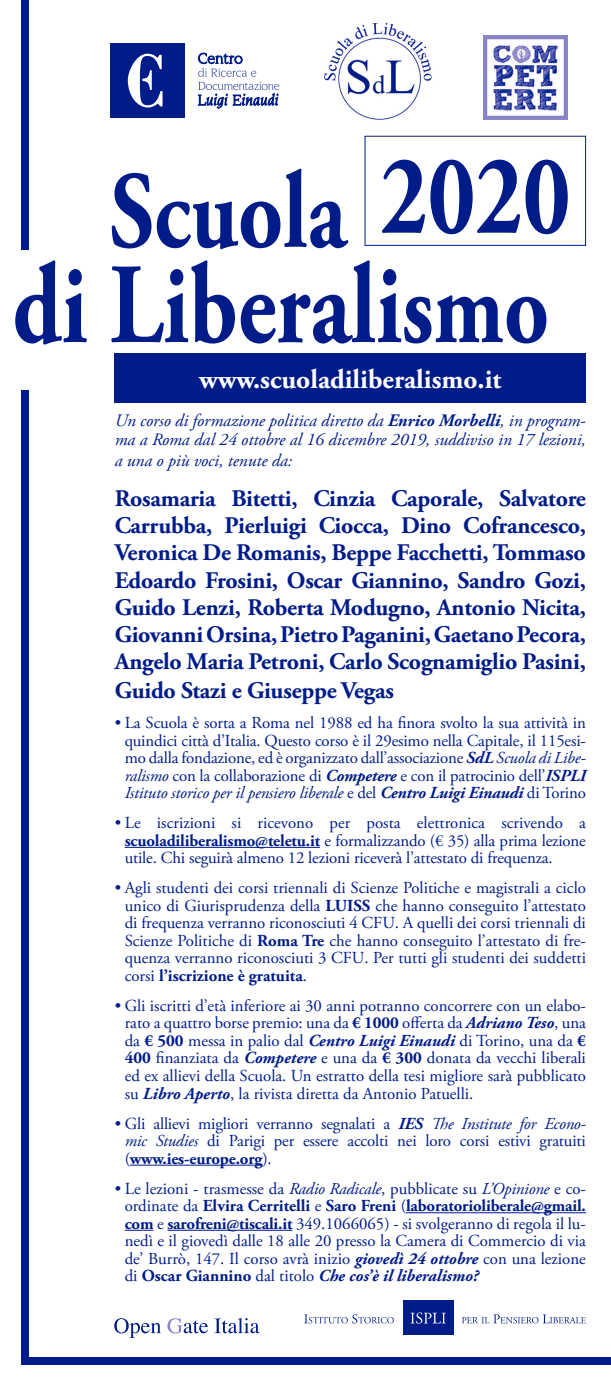
<style>
.page{position:relative;width:611px;height:1389px;background:#fff}
.page>*{position:absolute;margin:0;border:0;box-sizing:border-box;transform-origin:0 0}
.t1{font:700 114.1px "Adobe Garamond Pro";color:#001c88;scale:.8 1}
.t2{font:700 109.2px "Adobe Garamond Pro";color:#001c88;scale:.8 1}
.t3{font:700 27.3px "Adobe Garamond Pro";color:#fff}
.t4{font:700 23.8px/27.5px "Adobe Garamond Pro";letter-spacing:-.01em;color:#001c88;text-align:justify}
.t5{font:italic 17.5px/18.9px "Adobe Garamond Pro";color:#001c88}
.t6{font:16.8px/17.5px "Adobe Garamond Pro";letter-spacing:-.01em;color:#001c88;text-align:justify}
.s1{font-size:109.2px}
.s2{font-weight:700}
.s3{font-weight:700;font-style:italic}
.s4{font-style:italic}
</style>
<div class="page">
<div style="left:21px;top:0;width:7px;height:268px;background:#001c88"></div>
<div style="left:21px;top:390px;width:7px;height:974px;background:#001c88"></div>
<div style="left:21px;top:1357px;width:589px;height:7px;background:#001c88"></div>
<img style="left:324px;top:22px;width:108px;height:98px">
<div style="left:16px;top:251px;width:26px;height:113px;background:#fff"></div>
<div style="left:364px;top:136px;width:221px;height:110px;border:1px solid #001c88"></div>
<div style="left:115px;top:354px;width:470px;height:49px;background:#001c88"></div>
<hr style="left:125px;top:847px;width:195px;height:1px;background:#001c88">
<hr style="left:130px;top:1165px;width:132px;height:1px;background:#001c88">
<hr style="left:405px;top:1212px;width:180px;height:1px;background:#001c88">
<svg style="left:125px;top:1230px;width:28px;height:1px"></svg>
<hr style="left:167px;top:1230px;width:125px;height:1px;background:#001c88">
<img style="left:483px;top:36px;width:83px;height:84px">
<svg style="left:304px;top:1314px;width:89px;height:9px"></svg>
<svg style="left:462px;top:1314px;width:123px;height:9px"></svg>
<div style="left:402px;top:1300px;width:51px;height:35px;background:#001c88"></div>
<svg style="left:410px;top:1313px;width:35px;height:11px"></svg>
<svg style="left:114px;top:1318px;width:47px;height:20px"></svg>
<svg style="left:167px;top:1318px;width:41px;height:15px"></svg>
<svg style="left:214px;top:1318px;width:45px;height:15px"></svg>
<div style="left:110px;top:43px;width:75px;height:75px;background:#001c88"></div>
<svg style="left:128px;top:54px;width:34px;height:54px"></svg>
<svg style="left:198px;top:53px;width:81px;height:55px"></svg>
<p class="t1" style="left:380px;top:130px;width:239px">2020</p>
<p class="t2" style="left:110px;top:149px;width:297px">Scuola</p>
<p class="t1" style="left:12px;top:239px;width:671px">di Liberali<span class="s1">smo</span></p>
<p class="t3" style="left:199px;top:364px;width:303px">www.scuoladiliberalismo.it</p>
<p class="t5" style="left:115px;top:411px;width:472px">Un corso di formazione politica diretto da <span class="s2">Enrico Morbelli</span>, in program&shy;ma a Roma dal 24 ottobre al 16 dicembre 2019, suddiviso in 17 lezioni,</p>
<p class="t5" style="left:115px;top:451px;width:179px">a una o più voci, tenute da:</p>
<p class="t4" style="left:115px;top:485px;width:472px">Rosamaria Bitetti, Cinzia Caporale, Salvatore Carrubba, Pierluigi Ciocca, Dino Cofrancesco, Veronica De Romanis, Beppe Facchetti, Tommaso Edoardo Frosini, Oscar Giannino, Sandro Gozi, Guido Lenzi, Roberta Modugno, Antonio Nicita, Giovanni Orsina, Pietro Paganini, Gaetano Pecora, Angelo Maria Petroni, Carlo Scognamiglio Pasini, Guido Stazi e Giuseppe Vegas</p>
<p class="t6" style="left:115px;top:715px;width:472px;text-align:center">• La Scuola è sorta a Roma nel 1988 ed ha finora svolto la sua attività in quindici città d’Italia. Questo corso è il 29esimo nella Capitale, il 115esi&shy;mo dalla fondazione, ed è organizzato dall’associazione <span class="s3">SdL</span> <span class="s4">Scuola di Libe&shy;ralismo</span> con la collaborazione di <span class="s3">Competere</span> e con il patrocinio dell’<span class="s3">ISPLI </span><span class="s4">Istituto storico per il pensiero liberale</span> e del <span class="s3">Centro Luigi Einaudi</span> di Torino</p>
<p class="t6" style="left:125px;top:815px;width:462px;text-indent:-10px">• Le iscrizioni si ricevono per posta elettronica scrivendo a <span class="s2">scuoladiliberalismo@teletu.it</span> e formalizzando (€ 35) alla prima lezione utile. Chi seguirà almeno 12 lezioni riceverà l’attestato di frequenza.</p>
<p class="t6" style="left:125px;top:880px;width:462px;text-indent:-10px">• Agli studenti dei corsi triennali di Scienze Politiche e magistrali a ciclo unico di Giurisprudenza della <span class="s2">LUISS</span> che hanno conseguito l’attestato di frequenza verranno riconosciuti 4 CFU. A quelli dei corsi triennali di Scienze Politiche di <span class="s2">Roma Tre</span> che hanno conseguito l’attestato di fre&shy;quenza verranno riconosciuti 3 CFU. Per tutti gli studenti dei suddetti corsi <span class="s2">l’iscrizione è gratuita</span>.</p>
<p class="t6" style="left:125px;top:997px;width:462px;text-indent:-10px">• Gli iscritti d’età inferiore ai 30 anni potranno concorrere con un elabo&shy;rato a quattro borse premio: una da <span class="s2">€ 1000</span> offerta da <span class="s3">Adriano Teso</span>, una da <span class="s2">€ 500</span> messa in palio dal <span class="s3">Centro Luigi Einaudi</span> di Torino, una da <span class="s2">€ 400</span> finanziata da <span class="s3">Competere</span> e una da <span class="s2">€ 300</span> donata da vecchi liberali ed ex allievi della Scuola. Un estratto della tesi migliore sarà pubblicato su <span class="s3">Libro Aperto</span>, la rivista diretta da Antonio Patuelli.</p>
<p class="t6" style="left:125px;top:1115px;width:462px;text-indent:-10px">• Gli allievi migliori verranno segnalati a <span class="s3">IES</span> <span class="s4">The Institute for Econo&shy;mic Studies</span> di Parigi per essere accolti nei loro corsi estivi gratuiti (<span class="s2">www.ies-europe.org</span>).</p>
<p class="t6" style="left:125px;top:1180px;width:462px;text-indent:-10px">• Le lezioni - trasmesse da <span class="s4">Radio Radicale</span>, pubblicate su <span class="s4">L’Opinione</span> e co&shy;ordinate da <span class="s2">Elvira Cerritelli</span> e <span class="s2">Saro Freni</span> (<span class="s2">laboratorioliberale@gmail. com</span> e <span class="s2">sarofreni@tiscali.it</span> 349.1066065) - si svolgeranno di regola il lu&shy;nedì e il giovedì dalle 18 alle 20 presso la Camera di Commercio di via de’ Burrò, 147. Il corso avrà inizio <span class="s3">giovedì 24 ottobre</span> con una lezione di <span class="s2">Oscar Giannino</span> dal titolo <span class="s3">Che cos’è il liberalismo?</span></p>
</div>
